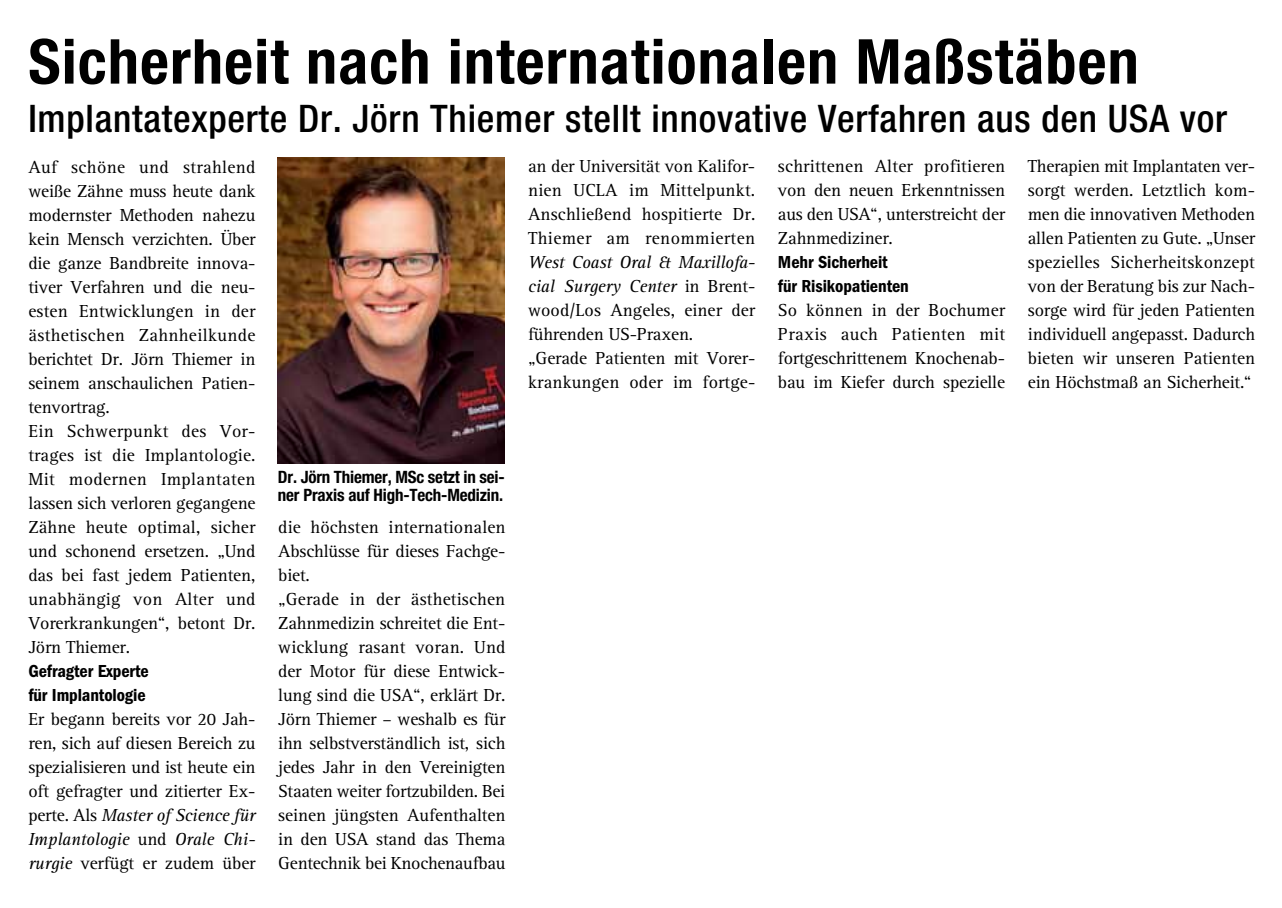
<style>
.page{position:relative;width:1282px;height:908px;background:#fff}
.page>*{position:absolute;margin:0;border:0;box-sizing:border-box;transform-origin:0 0}
.t1{font:700 62px "Helvetica Cond";letter-spacing:.02em;color:#000}
.t2{font:500 38px "Helvetica Cond";letter-spacing:.02em;color:#000}
.t3{font:18px/24px "Rotis Serif";letter-spacing:-.01em;color:#000;text-align:justify}
.t4{font:600 condensed 18px/24px "Franklin Gothic LT";letter-spacing:-.005em;color:#000}
.t5{font:700 17px/18px "Helvetica Cond";letter-spacing:-.01em;color:#000}
.s1{font-style:italic}
</style>
<div class="page">
<img style="left:278px;top:158px;width:227px;height:305px">
<h1 class="t1" style="left:28px;top:24px;width:1111px">Sicherheit nach internationalen Maßstäben</h1>
<h2 class="t2" style="left:28px;top:95px;width:1199px">Implantatexperte Dr. Jörn Thiemer stellt innovative Verfahren aus den USA vor</h2>
<p class="t3" style="left:28px;top:155px;width:229px;text-align:left">Auf schöne und strahlend weiße Zähne muss heute dank modernster Methoden nahezu kein Mensch verzichten. Über die ganze Bandbreite innova&shy;tiver Verfahren und die neu&shy;esten Entwicklungen in der ästhetischen Zahnheilkunde berichtet Dr. Jörn Thiemer in seinem anschaulichen Patien&shy;tenvortrag.<br>Ein Schwerpunkt des Vor&shy;trages ist die Implantologie.<br>Mit modernen Implantaten lassen sich verloren gegangene<br>Zähne heute optimal, sicher und schonend ersetzen. „Und das bei fast jedem Patienten, unabhängig von Alter und<br>Vorerkrankungen“, betont Dr.<br>Jörn Thiemer.</p>
<p class="t4" style="left:28px;top:658px;width:122px">Gefragter Experte für Implantologie</p>
<p class="t3" style="left:28px;top:707px;width:229px">Er begann bereits vor 20 Jah&shy;ren, sich auf diesen Bereich zu spezialisieren und ist heute ein oft gefragter und zitierter Ex&shy;perte. Als <span class="s1">Master of Science für Implantologie</span> und <span class="s1">Orale Chi&shy;rurgie</span> verfügt er zudem über</p>
<p class="t3" style="left:1027px;top:155px;width:229px">Therapien mit Implantaten ver&shy;sorgt werden. Letztlich kom&shy;men die innovativen Methoden allen Patienten zu Gute. „Unser spezielles Sicherheitskonzept von der Beratung bis zur Nach&shy;sorge wird für jeden Patienten individuell angepasst. Dadurch bieten wir unseren Patienten ein Höchstmaß an Sicherheit.“</p>
<p class="t3" style="left:778px;top:155px;width:229px">schrittenen Alter profitieren von den neuen Erkenntnissen aus den USA“, unterstreicht der Zahnmediziner.</p>
<p class="t4" style="left:778px;top:250px;width:132px">Mehr Sicherheit für Risikopatienten</p>
<p class="t3" style="left:778px;top:299px;width:229px">So können in der Bochumer Praxis auch Patienten mit fortgeschrittenem Knochenab&shy;bau im Kiefer durch spezielle</p>
<p class="t3" style="left:528px;top:155px;width:229px">an der Universität von Kalifor&shy;nien UCLA im Mittelpunkt.<br>Anschließend hospitierte Dr.<br>Thiemer am renommierten</p>
<p class="t3" style="left:528px;top:251px;width:229px;text-align:left"><span class="s1">West Coast Oral &amp; Maxillofa&shy;cial Surgery Center</span> in Brent&shy;wood/Los Angeles, einer der führenden US-Praxen. „Gerade Patienten mit Vorer&shy;krankungen oder im fortge-</p>
<p class="t5" style="left:278px;top:467px;width:228px">Dr. Jörn Thiemer, MSc setzt in sei&shy;ner Praxis auf High-Tech-Medizin.</p>
<p class="t3" style="left:278px;top:515px;width:229px;text-align:left">die höchsten internationalen<br>Abschlüsse für dieses Fachge&shy;biet.<br>„Gerade in der ästhetischen<br>Zahnmedizin schreitet die Ent&shy;wicklung rasant voran. Und der Motor für diese Entwick&shy;lung sind die USA“, erklärt Dr.<br>Jörn Thiemer – weshalb es für ihn selbstverständlich ist, sich jedes Jahr in den Vereinigten<br>Staaten weiter fortzubilden. Bei seinen jüngsten Aufenthalten in den USA stand das Thema<br>Gentechnik bei Knochenaufbau</p>
</div>
